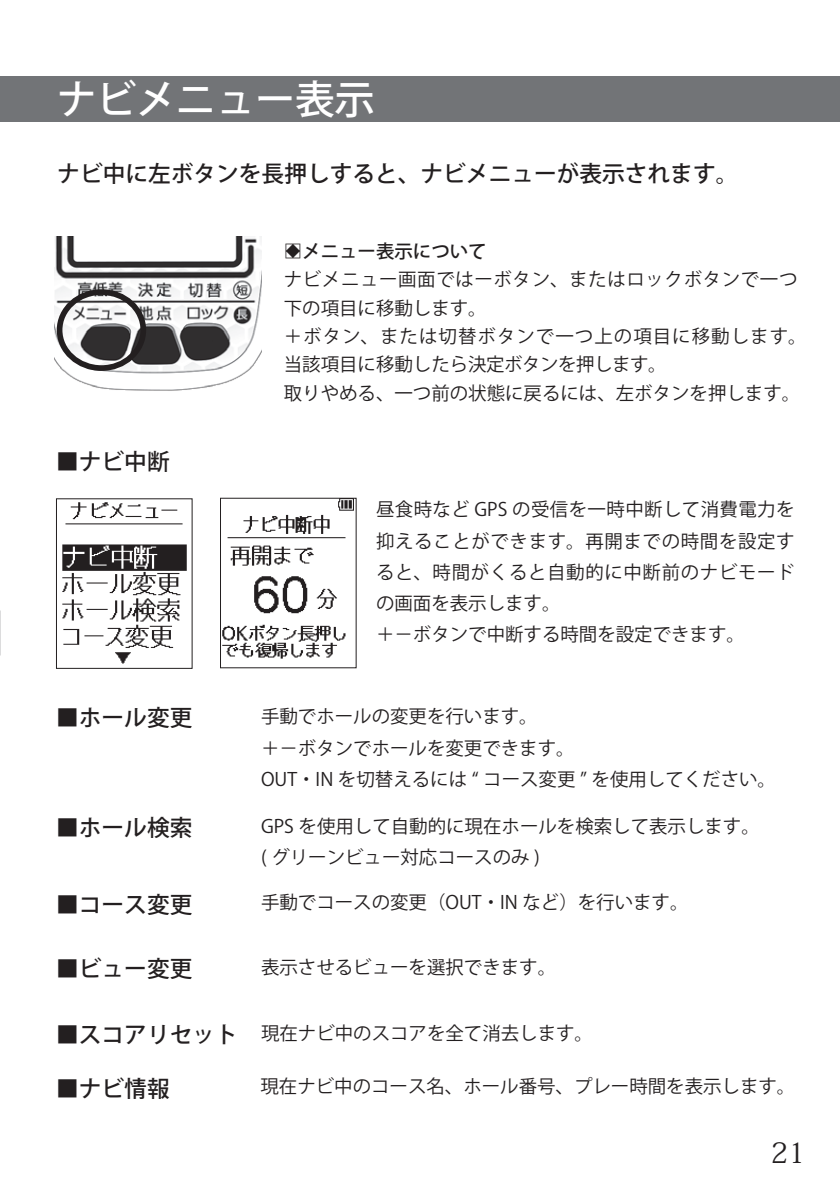
<style>
.page{position:relative;width:840px;height:1191px;background:#fff}
.page>*{position:absolute;margin:0;border:0;box-sizing:border-box;transform-origin:0 0}
.t1{font:500 39.6px "Koz Go Pro";color:#fff}
.t2{font:28.4px "Koz Min Pro";color:#231f20}
.t3{font:500 22.8px "Koz Go Pro";color:#231f20}
.t4{font:18.4px/28.4px "Koz Go Pro";color:#231f20}
.t5{font:18.4px/31.2px "Koz Go Pro";letter-spacing:.02em;color:#231f20}
.t6{font:500 18.4px "Koz Go Pro";color:#231f20}
.s1{font-weight:500;font-size:22.8px}
</style>
<div class="page">
<div style="left:0;top:76px;width:839px;height:45px;background:#727477"></div>
<img style="left:54px;top:236px;width:207px;height:155px">
<div style="left:57px;top:289px;width:89px;height:82px;border:6px solid #231f20;border-radius:50%"></div>
<img style="left:62px;top:502px;width:125px;height:162px">
<img style="left:222px;top:500px;width:131px;height:159px">
<div style="left:220px;top:498px;width:136px;height:170px;border:1px solid #231f20"></div>
<h1 class="t1" style="left:57px;top:74px;width:319px">ナビメニュー表示</h1>
<p class="t3" style="left:57px;top:159px;width:682px">ナビ中に左ボタンを長押しすると、ナビメニューが表示されます。</p>
<p class="t3" style="left:56px;top:447px;width:115px">■ナビ中断</p>
<p class="t6" style="left:283px;top:239px;width:204px">▪メニュー表示について</p>
<p class="t4" style="left:283px;top:266px;width:524px">ナビメニュー画面ではーボタン、またはロックボタンで一つ下の項目に移動します。<br>＋ボタン、または切替ボタンで一つ上の項目に移動します。当該項目に移動したら決定ボタンを押します。<br>取りやめる、一つ前の状態に戻るには、左ボタンを押します。</p>
<p class="t5" style="left:376px;top:494px;width:420px">昼食時など GPS の受信を一時中断して消費電力を抑えることができます。再開までの時間を設定すると、時間がくると自動的に中断前のナビモードの画面を表示します。<br>＋−ボタンで中断する時間を設定できます。</p>
<p class="t3" style="left:56px;top:703px;width:138px">■ホール変更</p>
<p class="t4" style="left:261px;top:701px;width:516px;line-height:31.2px">手動でホールの変更を行います。<br>＋−ボタンでホールを変更できます。<br>OUT・IN を切替えるには “ コース変更 ” を使用してください。</p>
<p class="t3" style="left:56px;top:813px;width:138px">■ホール検索</p>
<p class="t4" style="left:261px;top:811px;width:500px;line-height:31.2px">GPS を使用して自動的に現在ホールを検索して表示します。( グリーンビュー対応コースのみ )</p>
<p class="t3" style="left:56px;top:890px;width:138px">■コース変更</p>
<p class="t4" style="left:261px;top:889px;width:428px">手動でコースの変更（OUT・IN など）を行います。</p>
<p class="t3" style="left:56px;top:954px;width:138px">■ビュー変更</p>
<p class="t4" style="left:261px;top:954px;width:296px">表示させるビューを選択できます。</p>
<p class="t4" style="left:56px;top:1019px;width:538px"><span class="s1">■スコアリセット</span> 現在ナビ中のスコアを全て消去します。</p>
<p class="t3" style="left:56px;top:1074px;width:115px">■ナビ情報</p>
<p class="t4" style="left:260px;top:1072px;width:536px">現在ナビ中のコース名、ホール番号、プレー時間を表示します。</p>
<h2 class="t2" style="left:770px;top:1132px;width:36px">21</h2>
</div>
